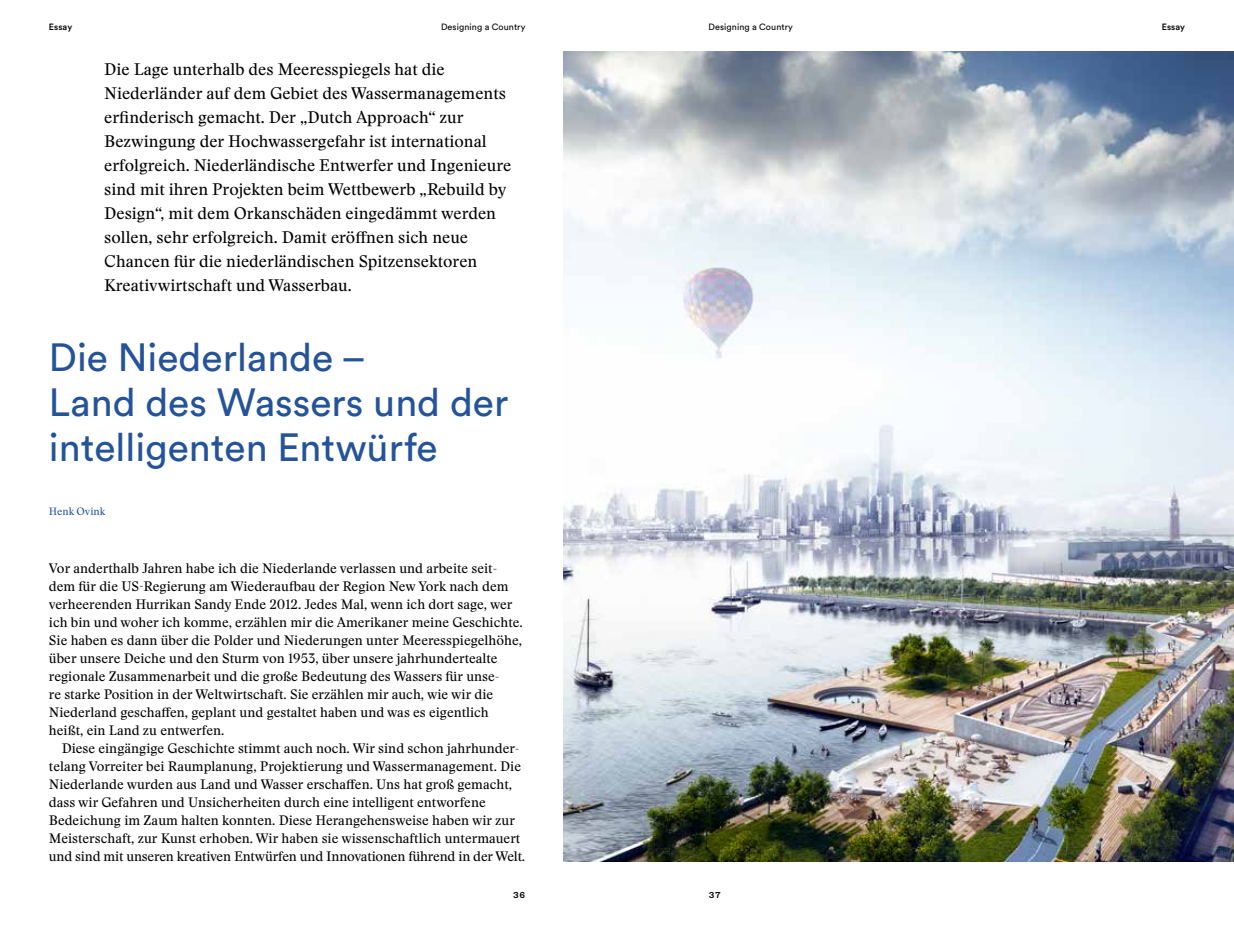
<style>
.page{position:relative;width:1234px;height:936px;background:#fff}
.page>*{position:absolute;margin:0;border:0;box-sizing:border-box;transform-origin:0 0}
.t1{font:39px/45px "Circular Std";color:#25539a}
.t2{font:16.5px/24px "Stanley";color:#000}
.t3{font:13.5px/18px "Stanley";color:#000}
.t4{font:10.5px "Stanley";color:#25539a}
.t5{font:500 10.5px "Nitti Basic";color:#000}
.t6{font:9px "Circular Std";letter-spacing:.01em;color:#000}
.t7{font:500 9px "Circular Std";letter-spacing:.005em;color:#000}
</style>
<div class="page">
<img style="left:563px;top:51px;width:670px;height:810px">
<p class="t7" style="left:49px;top:21px;width:25px">Essay</p>
<p class="t6" style="left:441px;top:21px;width:86px">Designing a Country</p>
<p class="t6" style="left:708px;top:21px;width:86px">Designing a Country</p>
<p class="t7" style="left:1161px;top:21px;width:25px">Essay</p>
<p class="t2" style="left:104px;top:57px;width:408px">Die Lage unterhalb des Meeresspiegels hat die Niederländer auf dem Gebiet des Wassermanagements erfinderisch gemacht. Der „Dutch Approach“ zur Bezwingung der Hochwassergefahr ist international erfolgreich. Niederländische Entwerfer und Ingenieure sind mit ihren Projekten beim Wettbewerb „Rebuild by Design“, mit dem Orkanschäden eingedämmt werden sollen, sehr erfolgreich. Damit eröffnen sich neue Chancen für die niederländischen Spitzensektoren Kreativwirtschaft und Wasserbau.</p>
<h1 class="t1" style="left:49px;top:334px;width:461px">Die Niederlande –<br>Land des Wassers und der intelligenten Entwürfe</h1>
<p class="t4" style="left:49px;top:504px;width:58px">Henk Ovink</p>
<p class="t3" style="left:49px;top:559px;width:475px">Vor anderthalb Jahren habe ich die Niederlande verlassen und arbeite seit&shy;dem für die US-Regierung am Wiederaufbau der Region New York nach dem verheerenden Hurrikan Sandy Ende 2012. Jedes Mal, wenn ich dort sage, wer ich bin und woher ich komme, erzählen mir die Amerikaner meine Geschichte.<br>Sie haben es dann über die Polder und Niederungen unter Meeresspiegelhöhe, über unsere Deiche und den Sturm von 1953, über unsere jahrhundertealte regionale Zusammenarbeit und die große Bedeutung des Wassers für unse-<br>re starke Position in der Weltwirtschaft. Sie erzählen mir auch, wie wir die Niederland geschaffen, geplant und gestaltet haben und was es eigentlich heißt, ein Land zu entwerfen.</p>
<p class="t3" style="left:49px;top:739px;width:477px;text-indent:13px">Diese eingängige Geschichte stimmt auch noch. Wir sind schon jahrhunder&shy;telang Vorreiter bei Raumplanung, Projektierung und Wassermanagement. Die Niederlande wurden aus Land und Wasser erschaffen. Uns hat groß gemacht, dass wir Gefahren und Unsicherheiten durch eine intelligent entworfene Bedeichung im Zaum halten konnten. Diese Herangehensweise haben wir zur Meisterschaft, zur Kunst erhoben. Wir haben sie wissenschaftlich untermauert und sind mit unseren kreativen Entwürfen und Innovationen führend in der Welt.</p>
<p class="t5" style="left:513px;top:888px;width:14px">36</p>
<p class="t5" style="left:708px;top:888px;width:14px">37</p>
</div>
